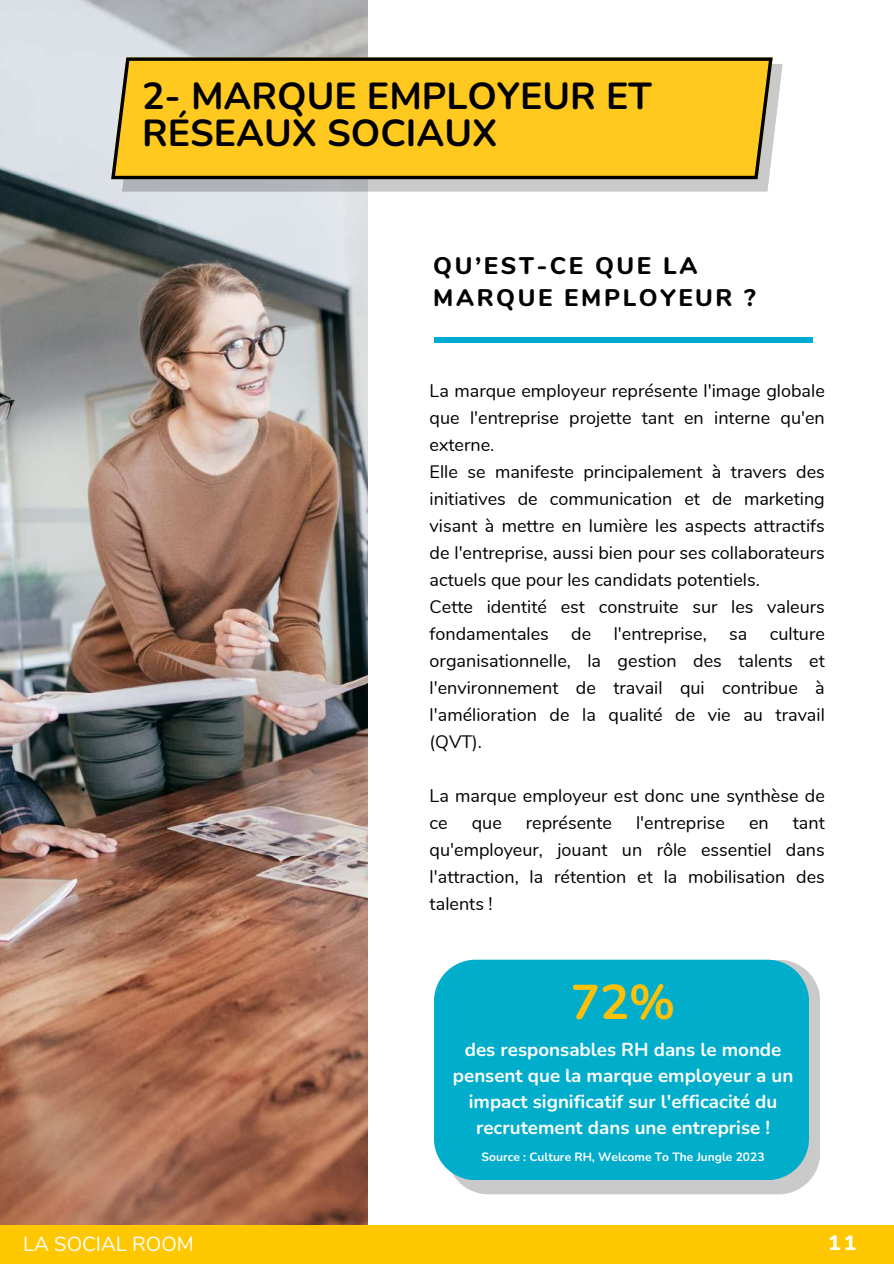
<style>
.page{position:relative;width:894px;height:1264px;background:#fff}
.page>*{position:absolute;margin:0;border:0;box-sizing:border-box;transform-origin:0 0}
.t1{font:700 48.6px "Nunito";color:#ffc107}
.t2{font:700 37.5px/37.2px "Nunito";color:#000}
.t3{font:800 24px/32.7px "Nunito";letter-spacing:.11em;color:#000}
.t4{font:800 20.85px "Nunito";color:#fff}
.t5{font:20.25px "Nunito";color:#fff}
.t6{font:700 18.75px/26px "Nunito";color:#fff;text-align:center}
.t7{font:18px/27px "Nunito";color:#000}
.t8{font:700 12px "Nunito";color:#fff}
</style>
<div class="page">
<img style="left:0;top:0;width:367px;height:1225px">
<div style="left:434px;top:337px;width:378px;height:6px;background:#00aad1"></div>
<div style="left:0;top:1225px;width:893px;height:38px;background:#ffc700"></div>
<svg style="left:122px;top:64px;width:660px;height:127px;background:#c3c5c6"></svg>
<svg style="left:111px;top:57px;width:661px;height:122px;background:#edbc21"></svg>
<svg style="left:457px;top:972px;width:362px;height:222px;background:#c9cdcd"></svg>
<div style="left:434px;top:959px;width:374px;height:221px;background:#00adcb"></div>
<h2 class="t2" style="left:142px;top:78px;width:511px">2- MARQUE EMPLOYEUR ET<br>RÉSEAUX SOCIAUX</h2>
<h3 class="t3" style="left:433px;top:249px;width:324px">QU’EST-CE QUE LA<br>MARQUE EMPLOYEUR ?</h3>
<p class="t7" style="left:429px;top:377px;width:396px">La marque employeur représente l'image globale que l'entreprise projette tant en interne qu'en externe.<br>Elle se manifeste principalement à travers des initiatives de communication et de marketing visant à mettre en lumière les aspects attractifs de l'entreprise, aussi bien pour ses collaborateurs actuels que pour les candidats potentiels.<br>Cette identité est construite sur les valeurs fondamentales de l'entreprise, sa culture organisationnelle, la gestion des talents et l'environnement de travail qui contribue à l'amélioration de la qualité de vie au travail (QVT).</p>
<p class="t7" style="left:429px;top:782px;width:396px">La marque employeur est donc une synthèse de ce</p>
<p class="t7" style="left:471px;top:809px;width:32px">que</p>
<p class="t7" style="left:525px;top:809px;width:88px">représente</p>
<p class="t7" style="left:636px;top:809px;width:90px">l'entreprise</p>
<p class="t7" style="left:748px;top:809px;width:21px">en</p>
<p class="t7" style="left:429px;top:809px;width:396px;text-align:justify;text-indent:363px">tant qu'employeur, jouant un rôle essentiel dans l'attraction, la rétention et la mobilisation des talents !</p>
<h1 class="t1" style="left:570px;top:970px;width:106px">72%</h1>
<p class="t6" style="left:453px;top:1037px;width:342px">des responsables RH dans le monde pensent que la marque employeur a un impact significatif sur l'efficacité du recrutement dans une entreprise !</p>
<p class="t8" style="left:481px;top:1149px;width:284px">Source : Culture RH, Welcome To The Jungle 2023</p>
<p class="t5" style="left:23px;top:1230px;width:172px">LA SOCIAL ROOM</p>
<p class="t4" style="left:827px;top:1228px;width:30px">11</p>
</div>
